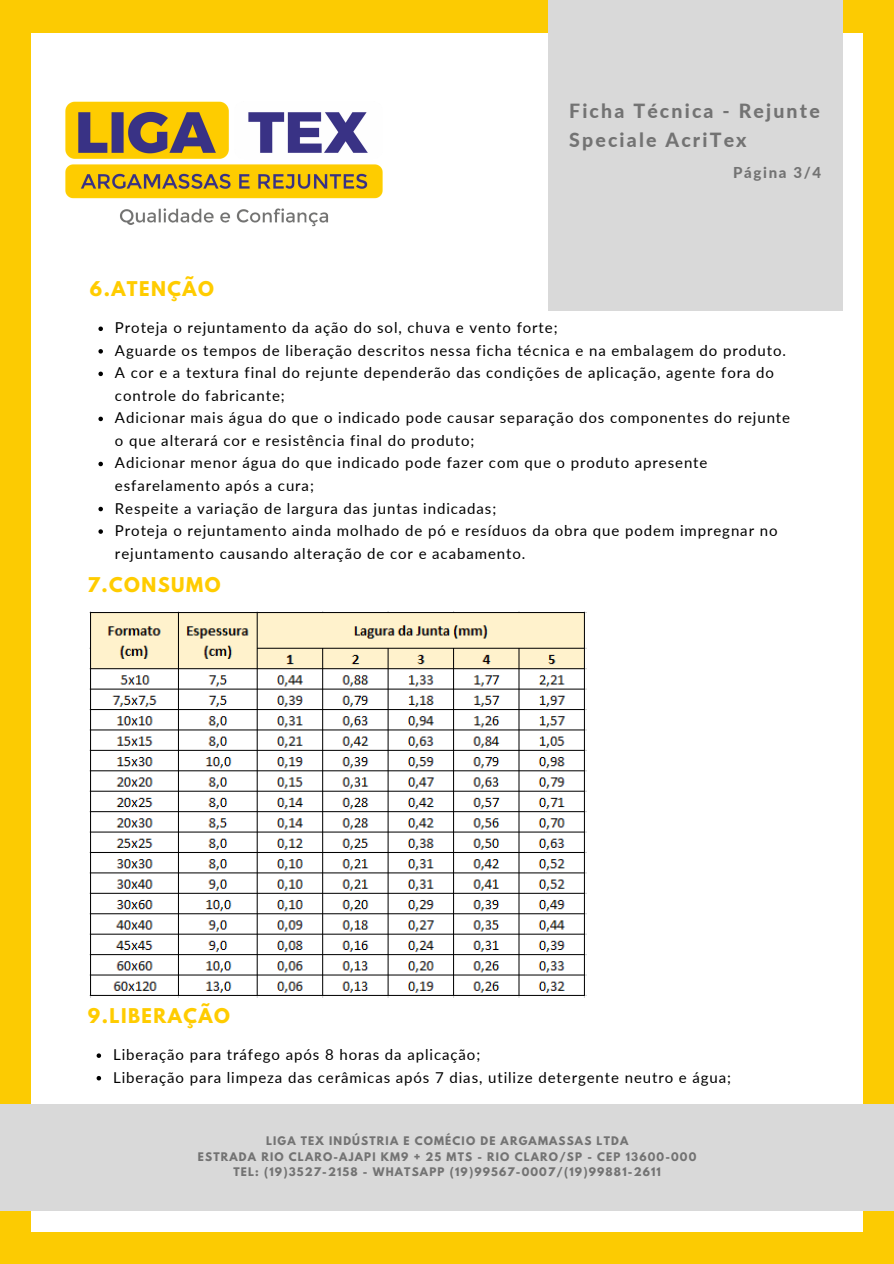
<style>
.page{position:relative;width:894px;height:1264px;background:#fff}
.page>*{position:absolute;margin:0;border:0;box-sizing:border-box;transform-origin:0 0}
.t1{font:800 19.5px/29.2px "Lato";letter-spacing:.11em;color:#737373}
.t2{font:700 18px "League Spartan";letter-spacing:.08em;color:#fc0}
.t3{font:15px/22.5px "Lato";letter-spacing:.06em;color:#000}
.t4{font:800 15px "Lato";letter-spacing:.11em;color:#737373}
.t5{font:700 10.5px "League Spartan";letter-spacing:.11em;color:#737373}
</style>
<div class="page">
<div style="left:0;top:0;width:893px;height:1263px;background:#fccb02"></div>
<div style="left:32px;top:33px;width:830px;height:1198px;background:#fff"></div>
<img style="left:31px;top:74px;width:352px;height:179px">
<div style="left:548px;top:0;width:293px;height:311px;background:#d9d9d9"></div>
<div style="left:0;top:1104px;width:893px;height:106px;background:#d9d9d9"></div>
<svg style="left:98px;top:326px;width:5px;height:5px"></svg>
<svg style="left:98px;top:349px;width:5px;height:4px"></svg>
<svg style="left:98px;top:371px;width:5px;height:5px"></svg>
<svg style="left:98px;top:416px;width:5px;height:5px"></svg>
<svg style="left:98px;top:462px;width:5px;height:4px"></svg>
<svg style="left:98px;top:507px;width:5px;height:4px"></svg>
<svg style="left:98px;top:529px;width:5px;height:5px"></svg>
<img style="left:89px;top:611px;width:497px;height:386px">
<svg style="left:97px;top:1053px;width:4px;height:4px"></svg>
<svg style="left:97px;top:1076px;width:4px;height:4px"></svg>
<p class="t1" style="left:569px;top:96px;width:252px">Ficha Técnica - Rejunte<br>Speciale AcriTex</p>
<p class="t4" style="left:733px;top:164px;width:90px">Página 3/4</p>
<p class="t2" style="left:90px;top:280px;width:125px">6.ATENÇÃO</p>
<p class="t3" style="left:115px;top:316px;width:444px">Proteja o rejuntamento da ação do sol, chuva e vento forte;</p>
<p class="t3" style="left:115px;top:339px;width:672px">Aguarde os tempos de liberação descritos nessa ficha técnica e na embalagem do produto.</p>
<p class="t3" style="left:115px;top:361px;width:660px">A cor e a textura final do rejunte dependerão das condições de aplicação, agente fora do controle do fabricante;</p>
<p class="t3" style="left:115px;top:406px;width:676px">Adicionar mais água do que o indicado pode causar separação dos componentes do rejunte o que alterará cor e resistência final do produto;</p>
<p class="t3" style="left:115px;top:451px;width:594px">Adicionar menor água do que indicado pode fazer com que o produto apresente esfarelamento após a cura;</p>
<p class="t3" style="left:115px;top:496px;width:383px">Respeite a variação de largura das juntas indicadas;</p>
<p class="t3" style="left:115px;top:519px;width:664px">Proteja o rejuntamento ainda molhado de pó e resíduos da obra que podem impregnar no rejuntamento causando alteração de cor e acabamento.</p>
<p class="t2" style="left:88px;top:575px;width:134px">7.CONSUMO</p>
<p class="t2" style="left:88px;top:1006px;width:143px">9.LIBERAÇÃO</p>
<p class="t3" style="left:113px;top:1043px;width:368px">Liberação para tráfego após 8 horas da aplicação;</p>
<p class="t3" style="left:113px;top:1065px;width:619px">Liberação para limpeza das cerâmicas após 7 dias, utilize detergente neutro e água;</p>
<p class="t5" style="left:266px;top:1135px;width:363px">LIGA TEX INDÚSTRIA E COMÉCIO DE ARGAMASSAS LTDA</p>
<p class="t5" style="left:198px;top:1151px;width:500px">ESTRADA RIO CLARO-AJAPI KM9 + 25 MTS - RIO CLARO/SP - CEP 13600-000</p>
<p class="t5" style="left:233px;top:1166px;width:429px">TEL: (19)3527-2158 - WHATSAPP (19)99567-0007/(19)99881-2611</p>
</div>
